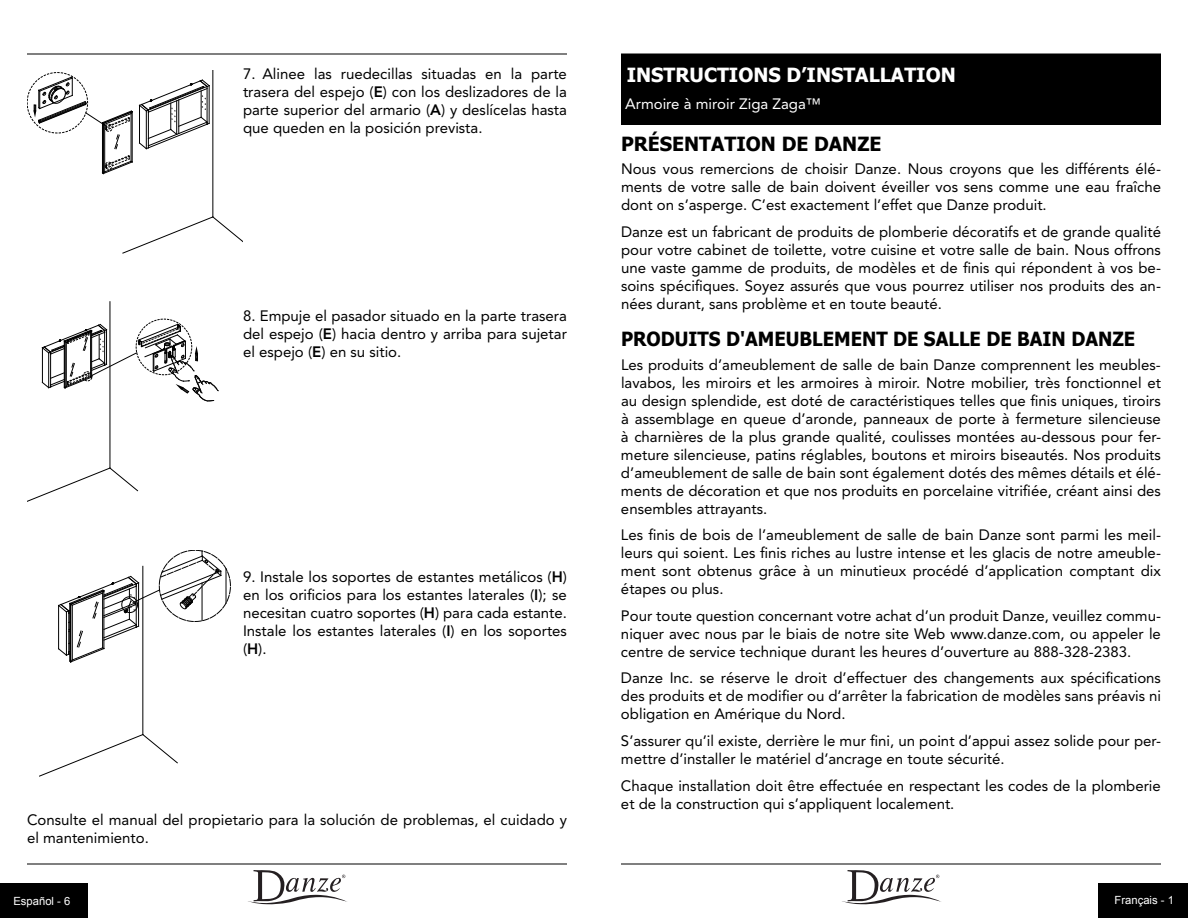
<style>
.page{position:relative;width:1188px;height:918px;background:#fff}
.page>*{position:absolute;margin:0;border:0;box-sizing:border-box;transform-origin:0 0}
.t1{font:700 19.5px "Tahoma";color:#000;scale:.95 1}
.t2{font:700 19.5px "Tahoma";color:#fff}
.t3{font:700 19.5px "Tahoma";color:#000}
.t4{font:15px/18px "Avenir";color:#000;text-align:justify}
.t5{font:15px "Avenir";color:#fff}
.t6{font:11.25px "Arial";color:#fff}
.s1{font-weight:800}
</style>
<div class="page">
<svg style="left:248px;top:870px;width:99px;height:34px"></svg>
<hr style="left:27px;top:54px;width:540px;height:1px;background:#000">
<hr style="left:27px;top:864px;width:540px;height:1px;background:#000">
<div style="left:0;top:883px;width:88px;height:35px;background:#000"></div>
<svg style="left:842px;top:870px;width:99px;height:34px"></svg>
<hr style="left:621px;top:864px;width:540px;height:1px;background:#000">
<div style="left:1098px;top:883px;width:90px;height:35px;background:#000"></div>
<div style="left:621px;top:54px;width:540px;height:71px;background:#000"></div>
<hr style="left:103px;top:123px;width:1px;height:51px;background:#000">
<hr style="left:104px;top:124px;width:1px;height:48px;background:#000">
<hr style="left:132px;top:112px;width:1px;height:50px;background:#000">
<hr style="left:131px;top:114px;width:1px;height:47px;background:#000">
<hr style="left:102px;top:123px;width:1px;height:50px;background:#000">
<hr style="left:213px;top:70px;width:1px;height:147px;background:#000">
<svg style="left:122px;top:216px;width:121px;height:37px"></svg>
<svg style="left:27px;top:72px;width:106px;height:78px"></svg>
<svg style="left:102px;top:156px;width:31px;height:18px"></svg>
<svg style="left:139px;top:79px;width:71px;height:70px"></svg>
<hr style="left:110px;top:302px;width:1px;height:166px;background:#000">
<svg style="left:27px;top:467px;width:111px;height:34px"></svg>
<svg style="left:42px;top:318px;width:177px;height:84px"></svg>
<hr style="left:143px;top:566px;width:1px;height:169px;background:#000">
<svg style="left:39px;top:734px;width:139px;height:42px"></svg>
<svg style="left:58px;top:550px;width:173px;height:113px"></svg>
<p class="t4" style="left:243px;top:65px;width:326px">7. Alinee las ruedecillas situadas en la parte trasera del espejo (<span class="s1">E</span>) con los deslizadores de la parte superior del armario (<span class="s1">A</span>) y deslícelas hasta que queden en la posición prevista.</p>
<p class="t4" style="left:243px;top:307px;width:326px">8. Empuje el pasador situado en la parte trasera del espejo (<span class="s1">E</span>) hacia dentro y arriba para sujetar el espejo (<span class="s1">E</span>) en su sitio.</p>
<p class="t4" style="left:243px;top:568px;width:326px">9. Instale los soportes de estantes metálicos (<span class="s1">H</span>) en los orificios para los estantes laterales (<span class="s1">I</span>); se necesitan cuatro soportes (<span class="s1">H</span>) para cada estante.<br>Instale los estantes laterales (<span class="s1">I</span>) en los soportes (<span class="s1">H</span>).</p>
<p class="t4" style="left:27px;top:811px;width:542px">Consulte el manual del propietario para la solución de problemas, el cuidado y el mantenimiento.</p>
<h1 class="t2" style="left:627px;top:62px;width:14px">INSTRUCTIONS</h1>
<h1 class="t2" style="left:786px;top:62px;width:34px">D’INSTALLATION</h1>
<p class="t5" style="left:625px;top:95px;width:197px">Armoire à miroir Ziga Zaga™</p>
<h1 class="t3" style="left:621px;top:130px;width:53px">PRÉSENTATION</h1>
<h1 class="t3" style="left:782px;top:130px;width:62px">DE DANZE</h1>
<p class="t4" style="left:621px;top:160px;width:542px">Nous vous remercions de choisir Danze. Nous croyons que les différents élé&shy;ments de votre salle de bain doivent éveiller vos sens comme une eau fraîche dont on s’asperge. C’est exactement l’effet que Danze produit.</p>
<p class="t4" style="left:621px;top:223px;width:542px">Danze est un fabricant de produits de plomberie décoratifs et de grande qualité pour votre cabinet de toilette, votre cuisine et votre salle de bain. Nous offrons une vaste gamme de produits, de modèles et de finis qui répondent à vos be&shy;soins spécifiques. Soyez assurés que vous pourrez utiliser nos produits des an&shy;nées durant, sans problème et en toute beauté.</p>
<h1 class="t1" style="left:621px;top:325px;width:543px">PRODUITS D'AMEUBLEMENT DE SALLE DE BAIN DANZE</h1>
<p class="t4" style="left:621px;top:355px;width:542px">Les produits d’ameublement de salle de bain Danze comprennent les meubles&shy;lavabos, les miroirs et les armoires à miroir. Notre mobilier, très fonctionnel et au design splendide, est doté de caractéristiques telles que finis uniques, tiroirs à assemblage en queue d’aronde, panneaux de porte à fermeture silencieuse à charnières de la plus grande qualité, coulisses montées au-dessous pour fer&shy;meture silencieuse, patins réglables, boutons et miroirs biseautés. Nos produits d’ameublement de salle de bain sont également dotés des mêmes détails et élé&shy;ments de décoration et que nos produits en porcelaine vitrifiée, créant ainsi des ensembles attrayants.</p>
<p class="t4" style="left:621px;top:526px;width:542px">Les finis de bois de l’ameublement de salle de bain Danze sont parmi les meil&shy;leurs qui soient. Les finis riches au lustre intense et les glacis de notre ameuble&shy;ment sont obtenus grâce à un minutieux procédé d’application comptant dix étapes ou plus.</p>
<p class="t4" style="left:621px;top:607px;width:542px">Pour toute question concernant votre achat d’un produit Danze, veuillez commu&shy;niquer avec nous par le biais de notre site Web www.danze.com, ou appeler le centre de service technique durant les heures d’ouverture au 888-328-2383.</p>
<p class="t4" style="left:621px;top:669px;width:542px">Danze Inc. se réserve le droit d’effectuer des changements aux spécifications des produits et de modifier ou d’arrêter la fabrication de modèles sans préavis ni obligation en Amérique du Nord.</p>
<p class="t4" style="left:621px;top:732px;width:542px">S’assurer qu’il existe, derrière le mur fini, un point d’appui assez solide pour per&shy;mettre d’installer le matériel d’ancrage en toute sécurité.</p>
<p class="t4" style="left:621px;top:777px;width:541px">Chaque installation doit être effectuée en respectant les codes de la plomberie et de la construction qui s’appliquent localement.</p>
<p class="t6" style="left:13px;top:893px;width:49px">Español -</p>
<p class="t6" style="left:1115px;top:893px;width:52px">Français -</p>
</div>
